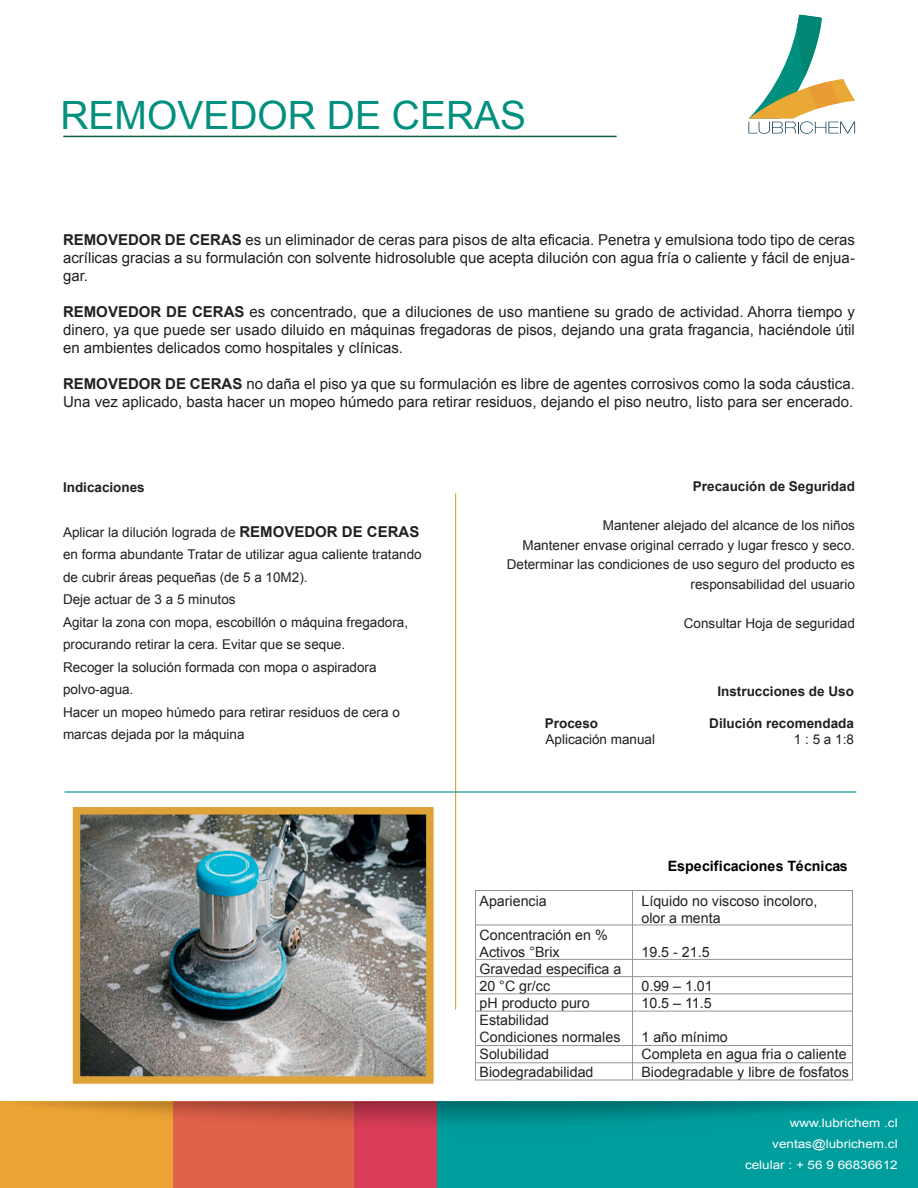
<style>
.page{position:relative;width:918px;height:1188px;background:#fff}
.page>*{position:absolute;margin:0;border:0;box-sizing:border-box;transform-origin:0 0}
.t1{font:39px "Arial";color:#00907d}
.t2{font:15px/18px "Arial";color:#231f20;text-align:justify}
.t3{font:14.25px/17.1px "Arial";color:#231f20}
.t4{font:700 14.25px "Arial";letter-spacing:-.005em;color:#000001}
.t5{font:13.5px/22.5px "Arial";color:#231f20;text-align:right}
.t6{font:700 13.5px "Arial";color:#231f20}
.t7{font:11.85px/21px "Arial";color:#fff;text-align:right;scale:1.14 1}
.s1{font-weight:700}
.s2{font-weight:700;font-size:15px}
</style>
<div class="page">
<div style="left:0;top:1101px;width:174px;height:87px;background:#eba334"></div>
<div style="left:174px;top:1101px;width:180px;height:87px;background:#e16149"></div>
<div style="left:354px;top:1101px;width:167px;height:87px;background:#d93d58"></div>
<div style="left:437px;top:1101px;width:481px;height:87px;background:#009d9d"></div>
<svg style="left:27px;top:1101px;width:858px;height:38px"></svg>
<svg style="left:748px;top:15px;width:107px;height:119px"></svg>
<hr style="left:63px;top:136px;width:554px;height:1px;background:#0a633a">
<hr style="left:455px;top:494px;width:1px;height:516px;background:#df9d37">
<hr style="left:64px;top:791px;width:792px;height:2px;background:#009292">
<div style="left:475px;top:890px;width:378px;height:190px;border:1px solid #939598"></div>
<hr style="left:476px;top:1063px;width:376px;height:1px;background:#939598">
<hr style="left:476px;top:1045px;width:376px;height:1px;background:#939598">
<hr style="left:476px;top:1011px;width:376px;height:1px;background:#939598">
<hr style="left:476px;top:994px;width:376px;height:1px;background:#939598">
<hr style="left:476px;top:976px;width:376px;height:1px;background:#939598">
<hr style="left:476px;top:959px;width:376px;height:1px;background:#939598">
<hr style="left:476px;top:925px;width:376px;height:1px;background:#939598">
<hr style="left:632px;top:891px;width:1px;height:189px;background:#939598">
<img style="left:82px;top:816px;width:343px;height:259px">
<div style="left:73px;top:807px;width:361px;height:277px;border:8px solid #dea338"></div>
<h1 class="t1" style="left:60px;top:90px;width:467px">REMOVEDOR DE CERAS</h1>
<p class="t2" style="left:63px;top:231px;width:794px"><span class="s1">REMOVEDOR DE CERAS</span> es un eliminador de ceras para pisos de alta eficacia. Penetra y emulsiona todo tipo de ceras acrílicas gracias a su formulación con solvente hidrosoluble que acepta dilución con agua fría o caliente y fácil de enjua&shy;gar.</p>
<p class="t2" style="left:63px;top:303px;width:794px"><span class="s1">REMOVEDOR DE CERAS</span> es concentrado, que a diluciones de uso mantiene su grado de actividad. Ahorra tiempo y dinero, ya que puede ser usado diluido en máquinas fregadoras de pisos, dejando una grata fragancia, haciéndole útil en ambientes delicados como hospitales y clínicas.</p>
<p class="t2" style="left:63px;top:375px;width:793px"><span class="s1">REMOVEDOR DE CERAS</span> no daña el piso ya que su formulación es libre de agentes corrosivos como la soda cáustica.<br>Una vez aplicado, basta hacer un mopeo húmedo para retirar residuos, dejando el piso neutro, listo para ser encerado.</p>
<p class="t6" style="left:63px;top:478px;width:83px">Indicaciones</p>
<p class="t5" style="left:63px;top:521px;width:360px;text-align:left">Aplicar la dilución lograda de <span class="s2">REMOVEDOR DE CERAS </span>en forma abundante Tratar de utilizar agua caliente tratando de cubrir áreas pequeñas (de 5 a 10M2).<br>Deje actuar de 3 a 5 minutos<br>Agitar la zona con mopa, escobillón o máquina fregadora, procurando retirar la cera. Evitar que se seque.<br>Recoger la solución formada con mopa o aspiradora polvo-agua.<br>Hacer un mopeo húmedo para retirar residuos de cera o marcas dejada por la máquina</p>
<p class="t6" style="left:693px;top:478px;width:164px">Precaución de Seguridad</p>
<p class="t5" style="left:507px;top:516px;width:350px;line-height:19.5px">Mantener alejado del alcance de los niños<br>Mantener envase original cerrado y lugar fresco y seco.<br>Determinar las condiciones de uso seguro del producto es responsabilidad del usuario</p>
<p class="t5" style="left:684px;top:612px;width:173px">Consultar Hoja de seguridad</p>
<p class="t6" style="left:717px;top:682px;width:138px">Instrucciones de Uso</p>
<p class="t6" style="left:545px;top:714px;width:55px">Proceso</p>
<p class="t6" style="left:709px;top:714px;width:146px">Dilución recomendada</p>
<p class="t5" style="left:546px;top:728px;width:111px">Aplicación manual</p>
<p class="t5" style="left:794px;top:728px;width:62px">1 : 5 a 1:8</p>
<p class="t4" style="left:668px;top:857px;width:182px">Especificaciones Técnicas</p>
<p class="t3" style="left:480px;top:892px;width:69px">Apariencia</p>
<p class="t3" style="left:641px;top:892px;width:177px">Líquido no viscoso incoloro, olor a menta</p>
<p class="t3" style="left:480px;top:926px;width:130px">Concentración en %<br>Activos °Brix</p>
<p class="t3" style="left:642px;top:943px;width:70px">19.5 - 21.5</p>
<p class="t3" style="left:480px;top:960px;width:143px">Gravedad especifica a<br>20 °C gr/cc</p>
<p class="t3" style="left:642px;top:978px;width:73px">0.99 – 1.01</p>
<p class="t3" style="left:480px;top:995px;width:112px">pH producto puro</p>
<p class="t3" style="left:641px;top:995px;width:72px">10.5 – 11.5</p>
<p class="t3" style="left:480px;top:1012px;width:142px">Estabilidad<br>Condiciones normales</p>
<p class="t3" style="left:641px;top:1029px;width:88px">1 año mínimo</p>
<p class="t3" style="left:480px;top:1046px;width:71px">Solubilidad</p>
<p class="t3" style="left:641px;top:1046px;width:207px">Completa en agua fria o caliente</p>
<p class="t3" style="left:480px;top:1063px;width:116px">Biodegradabilidad</p>
<p class="t3" style="left:641px;top:1063px;width:209px">Biodegradable y libre de fosfatos</p>
<p class="t7" style="left:745px;top:1112px;width:135px">www.lubrichem .cl ventas@lubrichem.cl celular : + 56 9 66836612</p>
</div>
